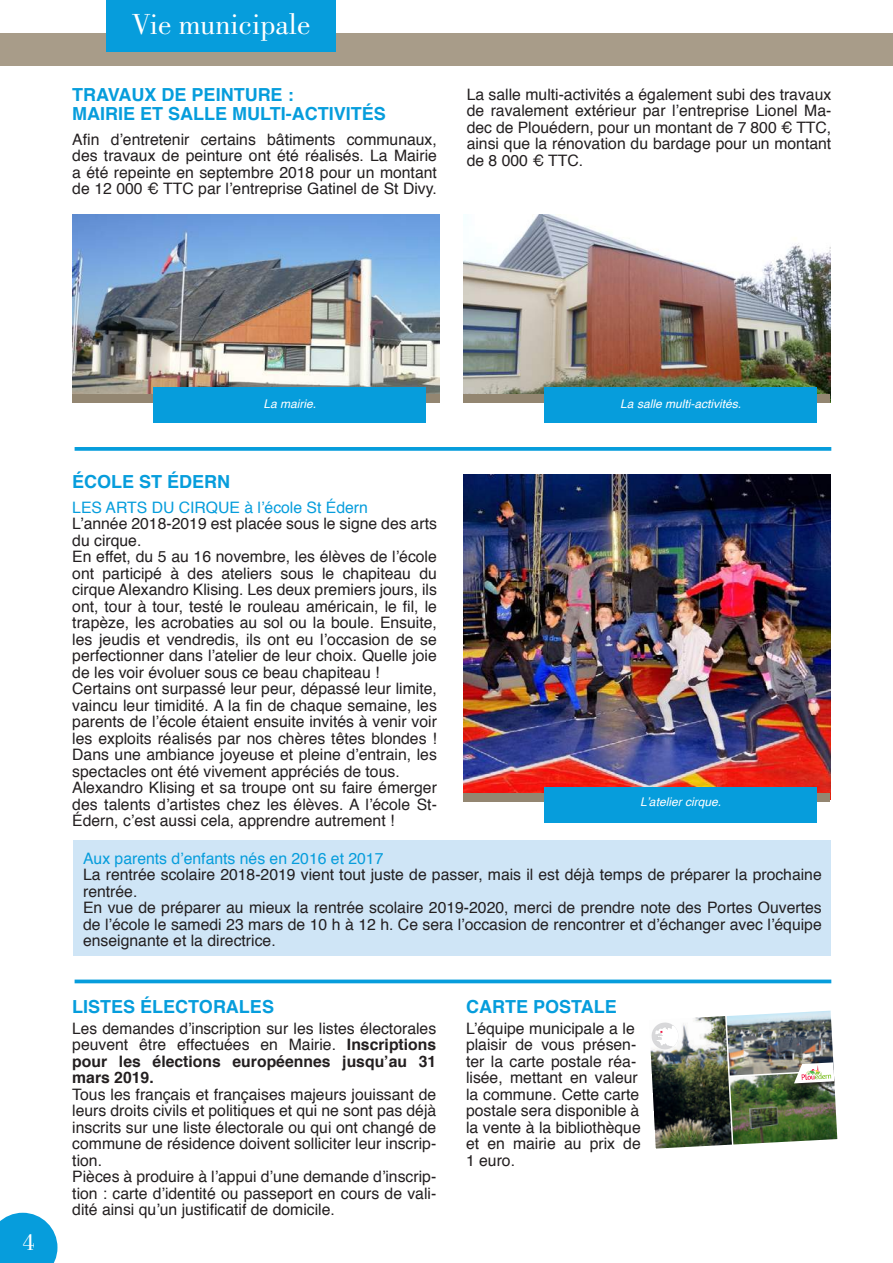
<style>
.page{position:relative;width:893px;height:1263px;background:#fff}
.page>*{position:absolute;margin:0;border:0;box-sizing:border-box;transform-origin:0 0}
.t1{font:30px "Bodoni";color:#fff}
.t2{font:24px "Bodoni";color:#fff}
.t3{font:700 18px/18.8px "Helvetica";color:#069ddc}
.t4{font:15.75px/16.5px "Helvetica";color:#231f20}
.t5{font:15.75px "Helvetica";color:#069ddc}
.t6{font:italic 12px "Helvetica";color:#fff}
.s1{font-weight:700}
</style>
<div class="page">
<div style="left:73px;top:840px;width:758px;height:116px;background:#cfe5f6"></div>
<hr style="left:892px;top:34px;width:1px;height:32px;background:#a89c89">
<div style="left:0;top:34px;width:892px;height:32px;background:#a89c89"></div>
<div style="left:106px;top:0;width:230px;height:51px;background:#069ddc"></div>
<svg style="left:0;top:1213px;width:57px;height:50px;background:#20a7df"></svg>
<img style="left:72px;top:215px;width:368px;height:187px">
<img style="left:463px;top:474px;width:367px;height:320px">
<img style="left:463px;top:215px;width:367px;height:179px">
<div style="left:426px;top:394px;width:13px;height:8px;background:#938671"></div>
<div style="left:817px;top:794px;width:13px;height:8px;background:#938671"></div>
<div style="left:817px;top:394px;width:13px;height:8px;background:#938671"></div>
<div style="left:72px;top:394px;width:82px;height:8px;background:#938671"></div>
<div style="left:463px;top:794px;width:82px;height:8px;background:#938671"></div>
<div style="left:463px;top:394px;width:82px;height:8px;background:#938671"></div>
<div style="left:154px;top:387px;width:272px;height:36px;background:#069ddc"></div>
<div style="left:545px;top:787px;width:272px;height:35px;background:#069ddc"></div>
<div style="left:545px;top:387px;width:272px;height:36px;background:#069ddc"></div>
<svg style="left:75px;top:447px;width:756px;height:4px;background:#14a2de"></svg>
<svg style="left:75px;top:979px;width:756px;height:4px;background:#29abe1"></svg>
<img style="left:650px;top:1016px;width:82px;height:132px">
<img style="left:730px;top:1075px;width:107px;height:69px">
<img style="left:727px;top:1010px;width:107px;height:65px">
<svg style="left:794px;top:1062px;width:43px;height:27px"></svg>
<svg style="left:651px;top:1022px;width:28px;height:28px"></svg>
<h1 class="t1" style="left:132px;top:7px;width:181px">Vie municipale</h1>
<p class="t3" style="left:72px;top:86px;width:315px">TRAVAUX DE PEINTURE :<br>MAIRIE ET SALLE MULTI-ACTIVITÉS</p>
<p class="t4" style="left:72px;top:132px;width:366px;text-align:justify">Afin d’entretenir certains bâtiments communaux, des travaux de peinture ont été réalisés. La Mairie a été repeinte en septembre 2018 pour un montant de 12 000 € TTC par l’entreprise Gatinel de St Divy.</p>
<p class="t4" style="left:467px;top:86px;width:366px;text-align:justify">La salle multi-activités a également subi des travaux de ravalement extérieur par l’entreprise Lionel Ma&shy;dec de Plouédern, pour un montant de 7 800 € TTC, ainsi que la rénovation du bardage pour un montant de 8 000 € TTC.</p>
<h2 class="t2" style="left:23px;top:1229px;width:14px">4</h2>
<p class="t6" style="left:264px;top:394px;width:54px">La mairie.</p>
<p class="t3" style="left:72px;top:472px;width:160px">ÉCOLE ST ÉDERN</p>
<p class="t5" style="left:72px;top:495px;width:297px">LES ARTS DU CIRQUE à l’école St Édern</p>
<p class="t4" style="left:72px;top:516px;width:366px">L’année 2018-2019 est placée sous le signe des arts du cirque.<br>En effet, du 5 au 16 novembre, les élèves de l’école ont participé à des ateliers sous le chapiteau du cirque Alexandro Klising. Les deux premiers jours, ils ont, tour à tour, testé le rouleau américain, le fil, le trapèze, les acrobaties au sol ou la boule. Ensuite, les jeudis et vendredis, ils ont eu l’occasion de se perfectionner dans l’atelier de leur choix. Quelle joie de les voir évoluer sous ce beau chapiteau !<br>Certains ont surpassé leur peur, dépassé leur limite, vaincu leur timidité. A la fin de chaque semaine, les parents de l’école étaient ensuite invités à venir voir les exploits réalisés par nos chères têtes blondes !<br>Dans une ambiance joyeuse et pleine d’entrain, les spectacles ont été vivement appréciés de tous.<br>Alexandro Klising et sa troupe ont su faire émerger des talents d’artistes chez les élèves. A l’école St-Édern, c’est aussi cela, apprendre autrement !</p>
<p class="t6" style="left:620px;top:394px;width:122px">La salle multi-activités.</p>
<p class="t6" style="left:640px;top:793px;width:82px">L’atelier cirque.</p>
<p class="t5" style="left:83px;top:846px;width:302px">Aux parents d’enfants nés en 2016 et 2017</p>
<p class="t4" style="left:83px;top:867px;width:740px">La rentrée scolaire 2018-2019 vient tout juste de passer, mais il est déjà temps de préparer la prochaine rentrée.<br>En vue de préparer au mieux la rentrée scolaire 2019-2020, merci de prendre note des Portes Ouvertes de l’école le samedi 23 mars de 10 h à 12 h. Ce sera l’occasion de rencontrer et d’échanger avec l’équipe enseignante et la directrice.</p>
<p class="t3" style="left:72px;top:997px;width:203px">LISTES ÉLECTORALES</p>
<p class="t4" style="left:72px;top:1020px;width:365px;text-align:justify">Les demandes d’inscription sur les listes électorales peuvent être effectuées en Mairie. <span class="s1">Inscriptions pour les élections européennes jusqu’au 31 mars 2019.</span></p>
<p class="t4" style="left:72px;top:1086px;width:365px">Tous les français et françaises majeurs jouissant de leurs droits civils et politiques et qui ne sont pas déjà inscrits sur une liste électorale ou qui ont changé de commune de résidence doivent solliciter leur inscrip&shy;tion.<br>Pièces à produire à l’appui d’une demande d’inscrip&shy;tion : carte d’identité ou passeport en cours de vali&shy;dité ainsi qu’un justificatif de domicile.</p>
<p class="t3" style="left:466px;top:997px;width:152px">CARTE POSTALE</p>
<p class="t4" style="left:466px;top:1020px;width:176px">L’équipe municipale a le plaisir de vous présen&shy;ter la carte postale réa&shy;lisée, mettant en valeur la commune. Cette carte postale sera disponible à la vente à la bibliothèque et en mairie au prix de<br>1 euro.</p>
</div>
